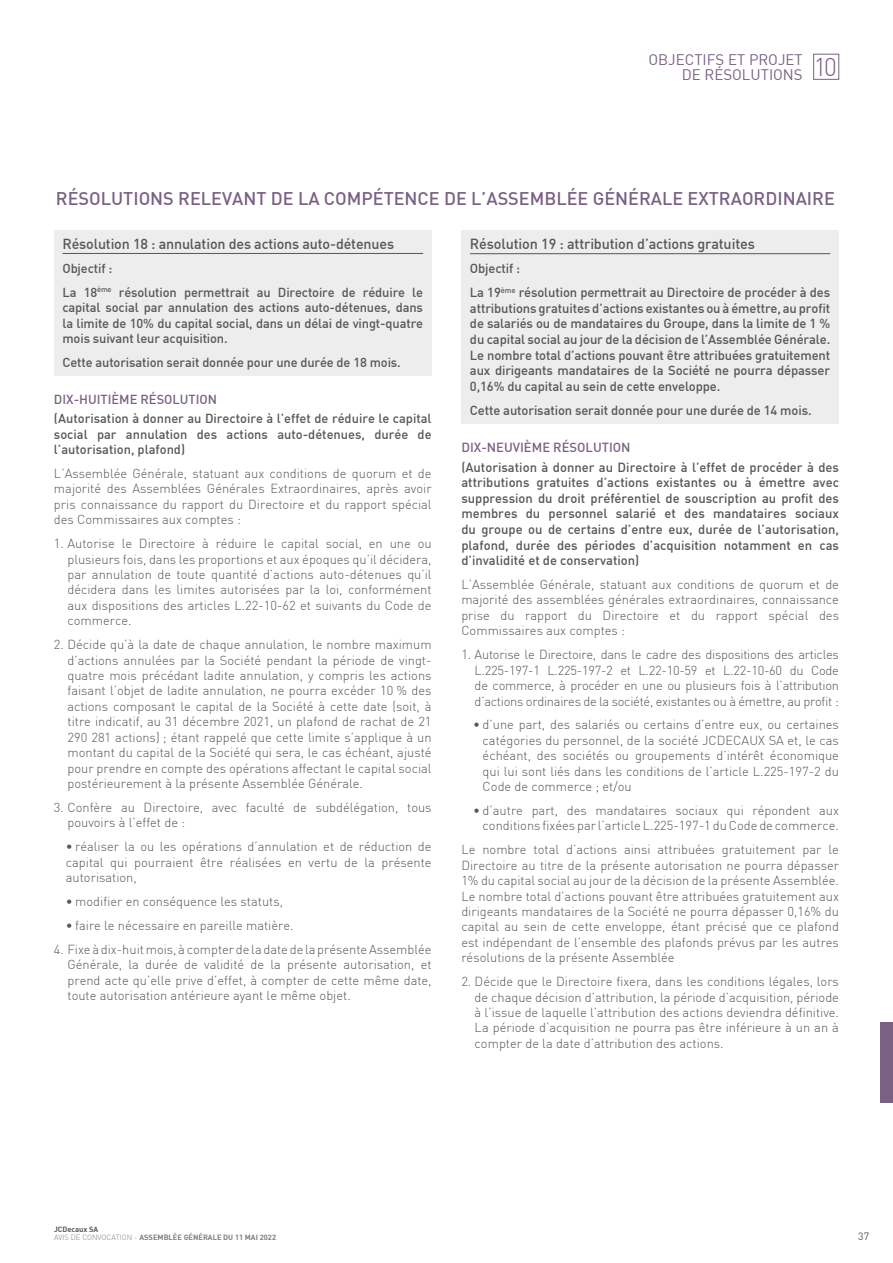
<style>
.page{position:relative;width:893px;height:1263px;background:#fff}
.page>*{position:absolute;margin:0;border:0;box-sizing:border-box;transform-origin:0 0}
.t1{font:300 25.2px "DIN";color:#7a6083}
.t2{font:500 18px "DIN";color:#7a6083}
.t3{font:15px/15px "DIN";color:#7a6083;text-align:right}
.t4{font:500 14.4px "DIN";letter-spacing:-.01em;color:#575756}
.t5{font:500 14.25px "DIN";letter-spacing:-.01em;color:#575756}
.t6{font:500 13.05px/15.6px "DIN";letter-spacing:-.01em;color:#575756;text-align:justify}
.t7{font:500 13.05px "DIN";color:#7a6083}
.t8{font:300 12.9px/15.5px "DIN";color:#575756;text-align:justify}
.t9{font:500 12.9px/15.5px "DIN";letter-spacing:-.01em;color:#575756;text-align:justify}
.t10{font:500 12.9px "DIN";color:#7a6083}
.t11{font:10.5px "DIN";color:#575756}
.t12{font:700 7.5px/7.5px "DIN";color:#7e7e7d}
.s1{color:#575756}
.s2{font-weight:300}
</style>
<div class="page">
<div style="left:54px;top:230px;width:378px;height:145px;background:#ededed"></div>
<hr style="left:63px;top:253px;width:360px;height:1px;background:#575756">
<div style="left:461px;top:230px;width:378px;height:193px;background:#ededed"></div>
<hr style="left:470px;top:253px;width:360px;height:1px;background:#575756">
<div style="left:813px;top:54px;width:26px;height:26px;border:1px solid #7a6083"></div>
<div style="left:880px;top:1022px;width:13px;height:80px;background:#7a6083"></div>
<p class="t3" style="left:648px;top:51px;width:156px">OBJECTIFS ET PROJET<br>DE RÉSOLUTIONS</p>
<h1 class="t1" style="left:814px;top:51px;width:24px">10</h1>
<h2 class="t2" style="left:56px;top:187px;width:780px">RÉSOLUTIONS RELEVANT DE LA COMPÉTENCE DE L’ASSEMBLÉE GÉNÉRALE EXTRAORDINAIRE</h2>
<p class="t5" style="left:63px;top:235px;width:333px">Résolution 18 : annulation des actions auto-détenues</p>
<p class="t9" style="left:63px;top:256px;width:362px;line-height:23.9px">Objectif :<br>La 18<sup>ème</sup> résolution permettrait au Directoire de réduire le</p>
<p class="t9" style="left:62px;top:299px;width:362px">capital social par annulation des actions auto-détenues, dans la limite de 10% du capital social, dans un délai de vingt-quatre mois suivant leur acquisition.</p>
<p class="t9" style="left:62px;top:354px;width:340px">Cette autorisation serait donnée pour une durée de 18 mois.</p>
<p class="t10" style="left:54px;top:391px;width:165px">DIX-HUITIÈME RÉSOLUTION</p>
<p class="t9" style="left:54px;top:410px;width:379px">(Autorisation à donner au Directoire à l’effet de réduire le capital social par annulation des actions auto-détenues, durée de l’autorisation, plafond)</p>
<p class="t8" style="left:54px;top:465px;width:379px">L’Assemblée Générale, statuant aux conditions de quorum et de majorité des Assemblées Générales Extraordinaires, après avoir pris connaissance du rapport du Directoire et du rapport spécial des Commissaires aux comptes :</p>
<p class="t8" style="left:67px;top:536px;width:366px;text-indent:-14px">1. Autorise le Directoire à réduire le capital social, en une ou plusieurs fois, dans les proportions et aux époques qu’il décidera, par annulation de toute quantité d’actions auto-détenues qu’il décidera dans les limites autorisées par la loi, conformément aux dispositions des articles L.22-10-62 et suivants du Code de commerce.</p>
<p class="t8" style="left:67px;top:637px;width:366px;text-indent:-14px">2. Décide qu’à la date de chaque annulation, le nombre maximum d’actions annulées par la Société pendant la période de vingt&shy;quatre mois précédant ladite annulation, y compris les actions faisant l’objet de ladite annulation, ne pourra excéder 10 % des actions composant le capital de la Société à cette date (soit, à titre indicatif, au 31 décembre 2021, un plafond de rachat de 21<br>290 281 actions) ; étant rappelé que cette limite s’applique à un montant du capital de la Société qui sera, le cas échéant, ajusté pour prendre en compte des opérations affectant le capital social postérieurement à la présente Assemblée Générale.</p>
<p class="t8" style="left:67px;top:799px;width:366px;text-indent:-14px">3. Confère au Directoire, avec faculté de subdélégation, tous pouvoirs à l’effet de :</p>
<p class="t8" style="left:66px;top:839px;width:367px">• réaliser la ou les opérations d’annulation et de réduction de capital qui pourraient être réalisées en vertu de la présente autorisation,</p>
<p class="t8" style="left:66px;top:893px;width:219px">• modifier en conséquence les statuts,</p>
<p class="t8" style="left:66px;top:917px;width:229px">• faire le nécessaire en pareille matière.</p>
<p class="t8" style="left:67px;top:941px;width:366px;text-indent:-14px">4. Fixe à dix-huit mois, à compter de la date de la présente Assemblée Générale, la durée de validité de la présente autorisation, et prend acte qu’elle prive d’effet, à compter de cette même date, toute autorisation antérieure ayant le même objet.</p>
<p class="t4" style="left:470px;top:235px;width:286px">Résolution 19 : attribution d’actions gratuites</p>
<p class="t6" style="left:470px;top:256px;width:362px;line-height:24.2px">Objectif :<br>La 19<sup>ème</sup> résolution permettrait au Directoire de procéder à des</p>
<p class="t6" style="left:470px;top:300px;width:362px">attributions gratuites d’actions existantes ou à émettre, au profit de salariés ou de mandataires du Groupe, dans la limite de 1 % du capital social au jour de la décision de l’Assemblée Générale.<br>Le nombre total d’actions pouvant être attribuées gratuitement aux dirigeants mandataires de la Société ne pourra dépasser 0,16% du capital au sein de cette enveloppe.</p>
<p class="t6" style="left:470px;top:402px;width:343px">Cette autorisation serait donnée pour une durée de 14 mois.</p>
<p class="t7" style="left:461px;top:439px;width:171px">DIX-NEUVIÈME RÉSOLUTION</p>
<p class="t6" style="left:461px;top:459px;width:379px">(Autorisation à donner au Directoire à l’effet de procéder à des attributions gratuites d’actions existantes ou à émettre avec suppression du droit préférentiel de souscription au profit des membres du personnel salarié et des mandataires sociaux du groupe ou de certains d’entre eux, durée de l’autorisation, plafond, durée des périodes d’acquisition notamment en cas d’invalidité et de conservation)</p>
<p class="t8" style="left:461px;top:576px;width:379px">L’Assemblée Générale, statuant aux conditions de quorum et de majorité des assemblées générales extraordinaires, connaissance prise du rapport du Directoire et du rapport spécial des Commissaires aux comptes :</p>
<p class="t8" style="left:475px;top:647px;width:366px;text-indent:-13px">1. Autorise le Directoire, dans le cadre des dispositions des articles L.225-197-1 L.225-197-2 et L.22-10-59 et L.22-10-60 du Code de commerce, à procéder en une ou plusieurs fois à l’attribution d’actions ordinaires de la société, existantes ou à émettre, au profit :</p>
<p class="t8" style="left:483px;top:717px;width:358px;text-indent:-9px">• d’une part, des salariés ou certains d’entre eux, ou certaines catégories du personnel, de la société JCDECAUX SA et, le cas échéant, des sociétés ou groupements d’intérêt économique qui lui sont liés dans les conditions de l’article L.225-197-2 du Code de commerce ; et/ou</p>
<p class="t8" style="left:473px;top:802px;width:367px;text-align:right">• d’autre part, des mandataires sociaux qui répondent aux conditions fixées par l’article L.225-197-1 du Code de commerce.</p>
<p class="t8" style="left:461px;top:842px;width:379px">Le nombre total d’actions ainsi attribuées gratuitement par le Directoire au titre de la présente autorisation ne pourra dépasser 1% du capital social au jour de la décision de la présente Assemblée.<br>Le nombre total d’actions pouvant être attribuées gratuitement aux dirigeants mandataires de la Société ne pourra dépasser 0,16% du capital au sein de cette enveloppe, étant précisé que ce plafond est indépendant de l’ensemble des plafonds prévus par les autres résolutions de la présente Assemblée</p>
<p class="t8" style="left:475px;top:974px;width:366px;text-indent:-13px">2. Décide que le Directoire fixera, dans les conditions légales, lors de chaque décision d’attribution, la période d’acquisition, période à l’issue de laquelle l’attribution des actions deviendra définitive.<br>La période d’acquisition ne pourra pas être inférieure à un an à compter de la date d’attribution des actions.</p>
<p class="t12" style="left:54px;top:1225px;width:224px"><span class="s1">JCDecaux SA<br></span><span class="s2">AVIS DE CONVOCATION -</span> ASSEMBLÉE GÉNÉRALE DU 11 MAI 2022</p>
<p class="t11" style="left:858px;top:1229px;width:12px">37</p>
</div>
